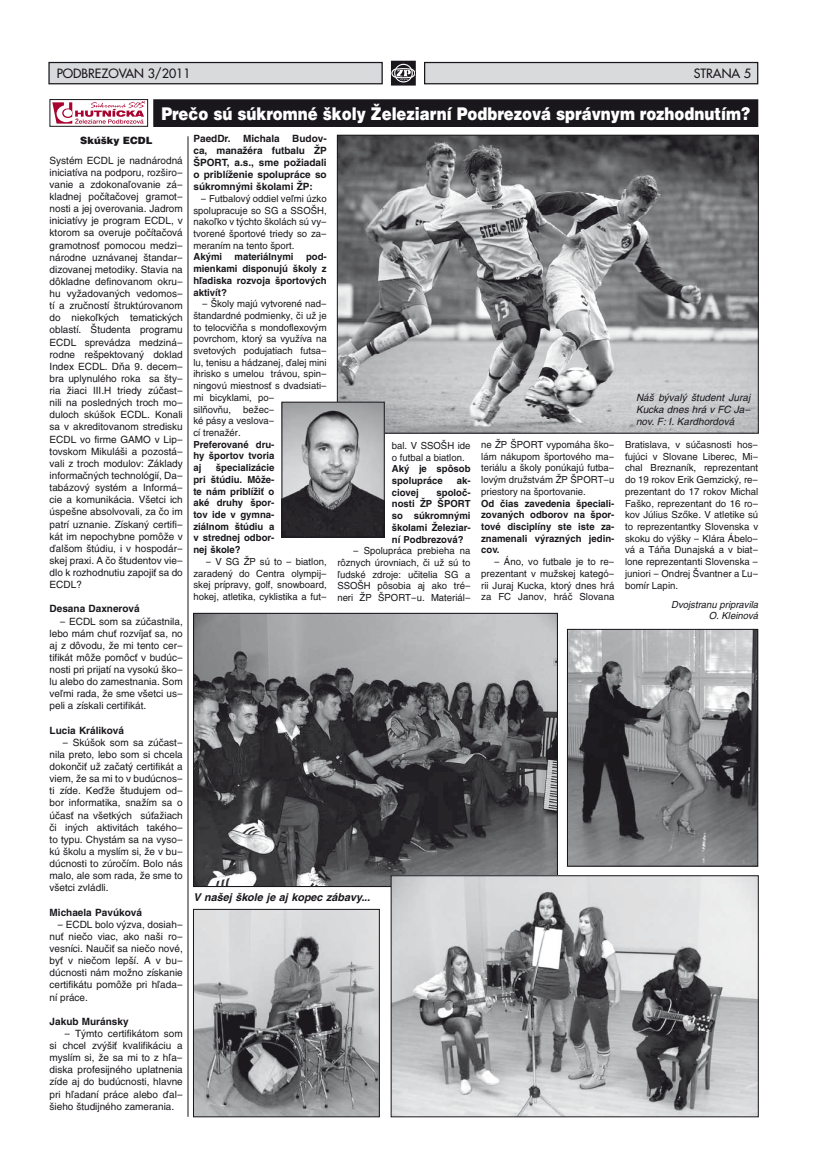
<style>
.page{position:relative;width:815px;height:1170px;background:#fff}
.page>*{position:absolute;margin:0;border:0;box-sizing:border-box;transform-origin:0 0}
.t1{font:900 17.5px "Switzerland";color:#fff;scale:.85 1}
.t2{font:12.5px "Fujiyama 2";color:#1a171c}
.t3{font:italic 700 10.75px "Switzerland";color:#1a171c}
.t4{font:10px/12.1px "Switzerland";color:#1a171c;text-align:justify}
.t5{font:700 10px/12px "Switzerland";color:#1a171c;text-align:justify}
.t6{font:italic 10px/12px "Switzerland";color:#1a171c;text-align:justify}
.t7{font:900 10px "Switzerland";color:#1a171c}
.t8{font:9.75px/11.8px "Switzerland";color:#1a171c;text-align:justify}
.t9{font:700 9.75px/11.8px "Switzerland";color:#1a171c;text-align:justify}
.t10{font:italic 9.75px/11.8px "Switzerland";color:#1a171c;text-align:right}
</style>
<div class="page">
<img style="left:195px;top:614px;width:361px;height:271px">
<div style="left:193px;top:612px;width:365px;height:275px;border:1px solid #1a171c"></div>
<div style="left:49px;top:62px;width:333px;height:22px;background:#d9dadb"></div>
<div style="left:48px;top:62px;width:335px;height:22px;border:1px solid #1a171c"></div>
<div style="left:425px;top:62px;width:333px;height:22px;background:#d9dadb"></div>
<div style="left:424px;top:62px;width:334px;height:22px;border:1px solid #1a171c"></div>
<svg style="left:391px;top:61px;width:25px;height:25px"></svg>
<div style="left:154px;top:100px;width:604px;height:26px;background:#1a171c"></div>
<div style="left:153px;top:99px;width:605px;height:28px;border:1px solid #1a171c"></div>
<img style="left:339px;top:137px;width:418px;height:294px">
<div style="left:337px;top:135px;width:422px;height:298px;border:1px solid #1a171c"></div>
<img style="left:569px;top:630px;width:187px;height:234px">
<div style="left:567px;top:628px;width:191px;height:238px;border:1px solid #1a171c"></div>
<img style="left:195px;top:910px;width:183px;height:205px">
<div style="left:193px;top:908px;width:187px;height:209px;border:1px solid #1a171c"></div>
<img style="left:393px;top:877px;width:364px;height:238px">
<div style="left:391px;top:875px;width:368px;height:242px;border:1px solid #1a171c"></div>
<img style="left:283px;top:403px;width:100px;height:132px">
<div style="left:281px;top:401px;width:104px;height:136px;border:1px solid #1a171c"></div>
<svg style="left:52px;top:101px;width:93px;height:23px"></svg>
<div style="left:50px;top:99px;width:98px;height:28px;border:1px solid #1a171c"></div>
<hr style="left:188px;top:136px;width:1px;height:980px;background:#1a171c">
<p class="t2" style="left:57px;top:64px;width:136px">PODBREZOVAN 3/2011</p>
<p class="t2" style="left:694px;top:64px;width:59px">STRANA 5</p>
<h1 class="t1" style="left:161px;top:104px;width:694px">Prečo sú súkromné školy Železiarní Podbrezová správnym rozhodnutím?</h1>
<p class="t4" style="left:50px;top:154px;width:135px">Systém ECDL je nadnárodná iniciatíva na podporu, rozširo&shy;vanie a zdokonaľovanie zá&shy;kladnej počítačovej gramot&shy;nosti a jej overovania. Jadrom iniciatívy je program ECDL, v ktorom sa overuje počítačová gramotnosť pomocou medzi&shy;národne uznávanej štandar&shy;dizovanej metodiky. Stavia na dôkladne definovanom okru&shy;hu vyžadovaných vedomos&shy;tí a zručností štruktúrovanom do niekoľkých tematických oblastí. Študenta programu ECDL sprevádza medziná&shy;rodne rešpektovaný doklad Index ECDL. Dňa 9. decem&shy;bra uplynulého roka sa šty&shy;ria žiaci III.H triedy zúčast&shy;nili na posledných troch mo&shy;duloch skúšok ECDL. Konali sa v akreditovanom stredisku ECDL vo firme GAMO v Lip&shy;tovskom Mikuláši a pozostá&shy;vali z troch modulov: Základy informačných technológií, Da&shy;tabázový systém a Informá&shy;cie a komunikácia. Všetci ich úspešne absolvovali, za čo im patrí uznanie. Získaný certifi&shy;kát im nepochybne pomôže v ďalšom štúdiu, i v hospodár&shy;skej praxi. A čo študentov vie&shy;dlo k rozhodnutiu zapojiť sa do ECDL?</p>
<p class="t5" style="left:50px;top:602px;width:92px">Desana Daxnerová</p>
<p class="t4" style="left:50px;top:615px;width:135px;text-indent:10px">- ECDL som sa zúčastnila, lebo mám chuť rozvíjať sa, no aj z dôvodu, že mi tento cer&shy;tifikát môže pomôcť v budúc&shy;nosti pri prijatí na vysokú ško&shy;lu alebo do zamestnania. Som veľmi rada, že sme všetci us&shy;peli a získali certifikát.</p>
<p class="t5" style="left:50px;top:724px;width:76px">Lucia Králiková</p>
<p class="t4" style="left:50px;top:736px;width:135px;text-indent:13px">- Skúšok som sa zúčast&shy;nila preto, lebo som si chcela dokončiť už začatý certifikát a viem, že sa mi to v budúcnos&shy;ti zíde. Keďže študujem od&shy;bor informatika, snažím sa o účasť na všetkých súťažiach či iných aktivitách takého&shy;to typu. Chystám sa na vyso&shy;kú školu a myslím si, že v bu&shy;dúcnosti to zúročím. Bolo nás malo, ale som rada, že sme to všetci zvládli.</p>
<p class="t5" style="left:50px;top:905px;width:94px">Michaela Pavúková</p>
<p class="t4" style="left:50px;top:918px;width:135px;text-indent:8px">- ECDL bolo výzva, dosiah&shy;nuť niečo viac, ako naši ro&shy;vesníci. Naučiť sa niečo nové, byť v niečom lepší. A v bu&shy;dúcnosti nám možno získanie certifikátu pomôže pri hľada&shy;ní práce.</p>
<p class="t5" style="left:50px;top:1015px;width:80px">Jakub Muránsky</p>
<p class="t4" style="left:50px;top:1027px;width:135px;text-indent:15px">- Týmto certifikátom som si chcel zvýšiť kvalifikáciu a myslím si, že sa mi to z hľa&shy;diska profesijného uplatnenia zíde aj do budúcnosti, hlavne pri hľadaní práce alebo ďal&shy;šieho študijného zamerania.</p>
<p class="t5" style="left:193px;top:132px;width:135px">PaedDr. Michala Budov&shy;ca, manažéra futbalu ŽP ŠPORT, a.s., sme požiadali o priblíženie spolupráce so súkromnými školami ŽP:</p>
<p class="t8" style="left:193px;top:192px;width:135px;text-indent:7px">- Futbalový oddiel veľmi úzko spolupracuje so SG a SSOŠH, nakoľko v týchto školách sú vy&shy;tvorené športové triedy so za&shy;meraním na tento šport.</p>
<p class="t9" style="left:193px;top:251px;width:30px">Akými</p>
<p class="t9" style="left:235px;top:251px;width:60px">materiálnymi</p>
<p class="t7" style="left:80px;top:135px;width:74px">Skúšky ECDL</p>
<p class="t9" style="left:193px;top:251px;width:135px;text-indent:113px">pod&shy;mienkami disponujú školy z hľadiska rozvoja športových aktivít?</p>
<p class="t8" style="left:193px;top:298px;width:135px;text-align:left;text-indent:9px">- Školy majú vytvorené nad&shy;štandardné podmienky, či už je to telocvičňa s mondoflexovým povrchom, ktorý sa využíva na svetových podujatiach futsa&shy;lu, tenisu a hádzanej, ďalej mini ihrisko s umelou trávou, spin&shy;ningovú miestnosť s dvadsiati&shy;mi bicyklami, po-<br>silňovňu, bežec-<br>ké pásy a veslova-<br>cí trenažér.</p>
<p class="t9" style="left:193px;top:438px;width:82px">Preferované dru&shy;hy športov tvoria aj</p>
<p class="t6" style="left:636px;top:391px;width:116px">Náš bývalý študent Juraj Kucka dnes hrá v FC Ja&shy;nov. F: I. Kardhordová</p>
<p class="t8" style="left:481px;top:438px;width:135px">ne ŽP ŠPORT vypomáha ško&shy;lám nákupom športového ma&shy;teriálu a školy ponúkajú futba&shy;lovým družstvám ŽP ŠPORT-u priestory na športovanie.</p>
<p class="t9" style="left:481px;top:497px;width:135px">Od čias zavedenia špeciali&shy;zovaných odborov na špor&shy;tové disciplíny ste iste za&shy;znamenali výrazných jedin&shy;cov.</p>
<p class="t8" style="left:481px;top:555px;width:135px;text-indent:13px">- Áno, vo futbale je to re&shy;prezentant v mužskej kategó&shy;rii Juraj Kucka, ktorý dnes hrá za FC Janov, hráč Slovana</p>
<p class="t8" style="left:392px;top:439px;width:80px">bal. V SSOŠH ide o futbal a biatlon.</p>
<p class="t9" style="left:392px;top:463px;width:80px">Aký je spôsob spolupráce</p>
<p class="t8" style="left:625px;top:438px;width:135px">Bratislava, v súčasnosti hos&shy;ťujúci v Slovane Liberec, Mi&shy;chal Breznaník, reprezentant do 19 rokov Erik Gemzický, re&shy;prezentant do 17 rokov Michal Faško, reprezentant do 16 ro&shy;kov Július Szőke. V atletike sú to reprezentantky Slovenska v skoku do výšky - Klára Ábelo&shy;vá a Táňa Dunajská a v biat&shy;lone reprezentanti Slovenska - juniori - Ondrej Švantner a Ľu&shy;bomír Lapin.</p>
<p class="t9" style="left:193px;top:461px;width:82px;text-indent:22px">špecializácie pri štúdiu. Môže&shy;te nám priblížiť o aké druhy špor&shy;tov ide v gymna&shy;ziálnom štúdiu a v strednej odbor&shy;nej škole?</p>
<p class="t8" style="left:193px;top:555px;width:135px;text-indent:12px">- V SG ŽP sú to - biatlon, zaradený do Centra olympij&shy;skej prípravy, golf, snowboard, hokej, atletika, cyklistika a fut-</p>
<p class="t9" style="left:457px;top:474px;width:15px">ak-</p>
<p class="t9" style="left:392px;top:486px;width:80px;text-indent:45px">spoloč&shy;nosti ŽP ŠPORT so súkromnými školami Železiar&shy;ní Podbrezová?</p>
<p class="t8" style="left:337px;top:545px;width:135px;text-indent:16px">- Spolupráca prebieha na rôznych úrovniach, či už sú to ľudské zdroje: učitelia SG a SSOŠH pôsobia aj ako tré&shy;neri ŽP ŠPORT-u. Materiál-</p>
<p class="t9" style="left:392px;top:486px;width:29px">ciovej</p>
<p class="t10" style="left:671px;top:598px;width:89px">Dvojstranu pripravila<br>O. Kleinová</p>
<p class="t3" style="left:193px;top:890px;width:178px">V našej škole je aj kopec zábavy...</p>
</div>
